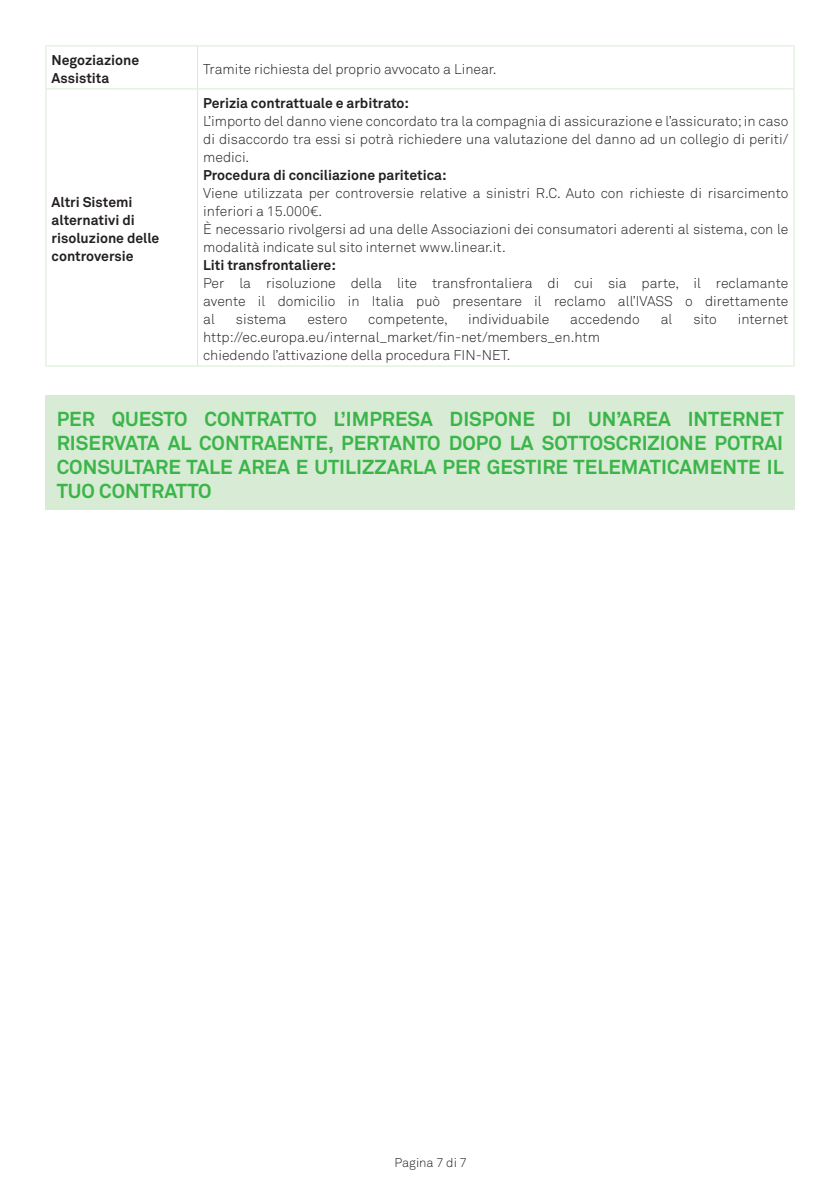
<style>
.page{position:relative;width:840px;height:1191px;background:#fff}
.page>*{position:absolute;margin:0;border:0;box-sizing:border-box;transform-origin:0 0}
.t1{font:700 20px/24px "Akkurat";color:#3bb54a;text-align:justify}
.t2{font:300 14px/18px "Akkurat";color:#231f20;text-align:justify}
.t3{font:700 14px/18px "Akkurat";color:#231f20}
.t4{font:300 12.6px "Akkurat";color:#231f20}
</style>
<div class="page">
<hr style="left:45px;top:45px;width:152px;height:1px;background:#d8ebd4">
<hr style="left:45px;top:46px;width:1px;height:42px;background:#d8ebd4">
<hr style="left:197px;top:45px;width:597px;height:1px;background:#d8ebd4">
<hr style="left:197px;top:46px;width:1px;height:42px;background:#d8ebd4">
<hr style="left:793px;top:46px;width:1px;height:42px;background:#d8ebd4">
<hr style="left:45px;top:88px;width:152px;height:1px;background:#d8ebd4">
<hr style="left:45px;top:89px;width:1px;height:276px;background:#d8ebd4">
<hr style="left:197px;top:88px;width:597px;height:1px;background:#d8ebd4">
<hr style="left:197px;top:89px;width:1px;height:276px;background:#d8ebd4">
<hr style="left:793px;top:89px;width:1px;height:276px;background:#d8ebd4">
<hr style="left:45px;top:365px;width:152px;height:1px;background:#d8ebd4">
<hr style="left:197px;top:365px;width:597px;height:1px;background:#d8ebd4">
<div style="left:45px;top:395px;width:749px;height:115px;background:#d8ebd4"></div>
<p class="t3" style="left:52px;top:51px;width:89px">Negoziazione<br>Assistita</p>
<p class="t2" style="left:203px;top:61px;width:295px">Tramite richiesta del proprio avvocato a Linear.</p>
<p class="t3" style="left:52px;top:193px;width:109px">Altri Sistemi alternativi di risoluzione delle controversie</p>
<p class="t3" style="left:203px;top:94px;width:207px">Perizia contrattuale e arbitrato:</p>
<p class="t2" style="left:203px;top:113px;width:586px">L’importo del danno viene concordato tra la compagnia di assicurazione e l’assicurato; in caso di disaccordo tra essi si potrà richiedere una valutazione del danno ad un collegio di periti/ medici.</p>
<p class="t3" style="left:203px;top:166px;width:245px">Procedura di conciliazione paritetica:</p>
<p class="t2" style="left:203px;top:185px;width:586px;text-align:left">Viene utilizzata per controversie relative a sinistri R.C. Auto con richieste di risarcimento inferiori a 15.000€.<br>È necessario rivolgersi ad una delle Associazioni dei consumatori aderenti al sistema, con le modalità indicate sul sito internet www.linear.it.</p>
<p class="t3" style="left:203px;top:256px;width:134px">Liti transfrontaliere:</p>
<p class="t2" style="left:203px;top:275px;width:586px">Per la risoluzione della lite transfrontaliera di cui sia parte, il reclamante avente il domicilio in Italia può presentare il reclamo all’IVASS o direttamente al</p>
<p class="t2" style="left:236px;top:311px;width:52px">sistema</p>
<p class="t2" style="left:307px;top:311px;width:41px">estero</p>
<p class="t2" style="left:368px;top:311px;width:81px">competente,</p>
<p class="t2" style="left:468px;top:311px;width:83px">individuabile</p>
<p class="t2" style="left:570px;top:311px;width:71px">accedendo</p>
<p class="t2" style="left:660px;top:311px;width:13px">al</p>
<p class="t2" style="left:693px;top:311px;width:25px">sito</p>
<p class="t2" style="left:737px;top:311px;width:52px">internet</p>
<p class="t2" style="left:203px;top:329px;width:398px">http://ec.europa.eu/internal_market/fin-net/members_en.htm chiedendo l’attivazione della procedura FIN-NET.</p>
<h1 class="t1" style="left:57px;top:407px;width:728px">PER QUESTO CONTRATTO L’IMPRESA DISPONE DI UN’AREA INTERNET RISERVATA AL CONTRAENTE, PERTANTO DOPO LA SOTTOSCRIZIONE POTRAI CONSULTARE TALE AREA E UTILIZZARLA PER GESTIRE TELEMATICAMENTE IL TUO CONTRATTO</h1>
<p class="t4" style="left:394px;top:1155px;width:74px">Pagina 7 di 7</p>
</div>
